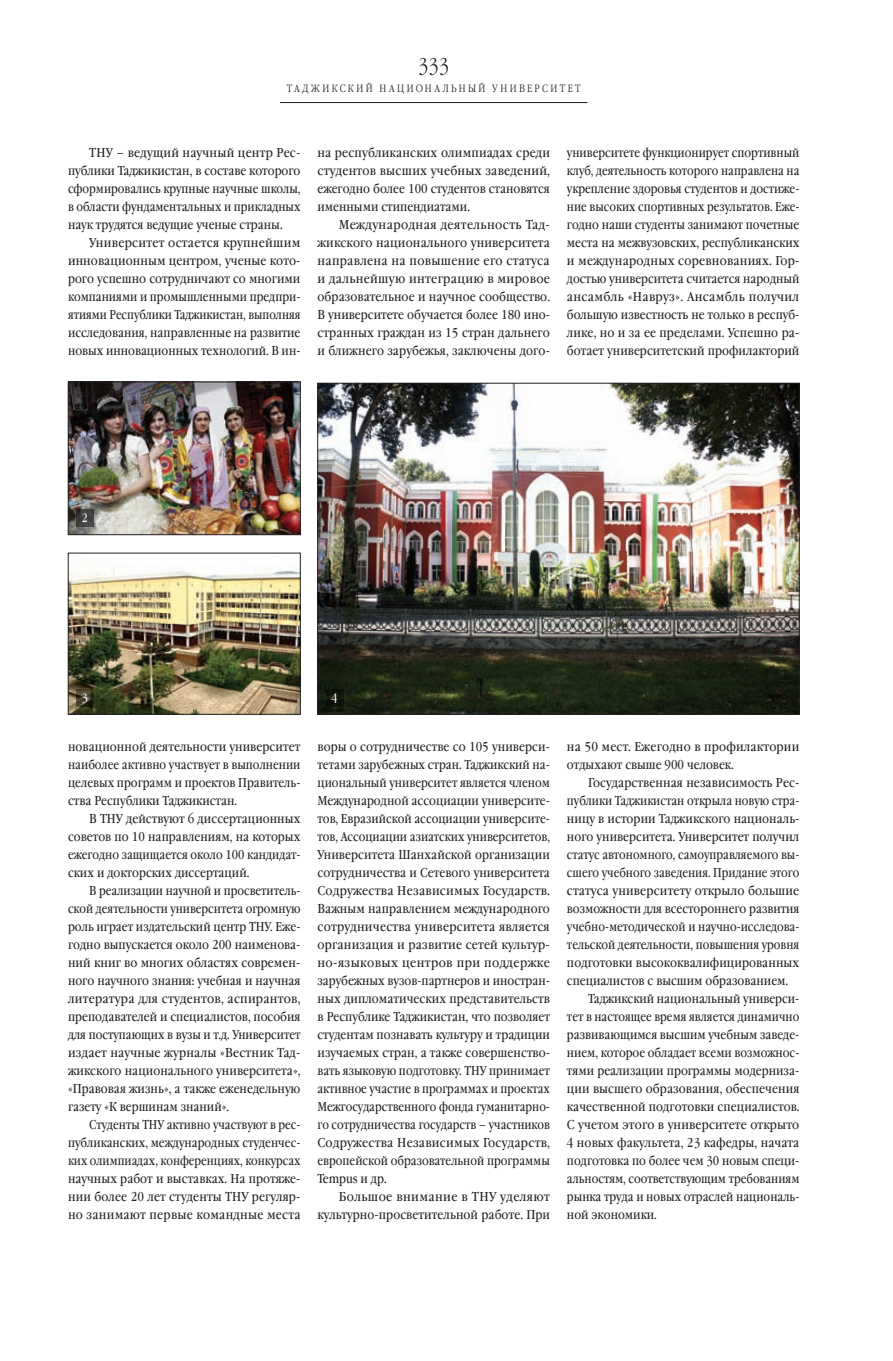
<style>
.page{position:relative;width:893px;height:1361px;background:#fff}
.page>*{position:absolute;margin:0;border:0;box-sizing:border-box;transform-origin:0 0}
.t1{font:300 21px "Garamond Narrow C";color:#231f20}
.t2{font:12.75px/18px "Garamond Book Narrow C";color:#231f20;text-align:justify}
.t3{font:12.75px/18px "Garamond Book Narrow C";color:#231f20;text-align:justify;scale:1.05 1}
.t4{font:12.75px/18px "Garamond Book Narrow C";color:#231f20;text-align:justify;scale:.96 1}
.t5{font:12.75px/18px "Garamond Book Narrow C";color:#231f20;text-align:justify;scale:1.04 1}
.t6{font:12px "Garamond Book Narrow C";color:#fff}
.t7{font:300 10.5px "Garamond Narrow C";color:#231f20}
</style>
<div class="page">
<hr style="left:280px;top:102px;width:307px;height:1px;background:#231f20">
<img style="left:319px;top:385px;width:478px;height:327px">
<div style="left:317px;top:383px;width:482px;height:331px;border:1px solid #231f20"></div>
<img style="left:70px;top:384px;width:228px;height:149px">
<div style="left:68px;top:382px;width:232px;height:153px;border:1px solid #231f20"></div>
<img style="left:70px;top:568px;width:228px;height:144px">
<div style="left:68px;top:553px;width:232px;height:161px;border:1px solid #231f20"></div>
<svg style="left:326px;top:689px;width:17px;height:17px"></svg>
<svg style="left:77px;top:509px;width:17px;height:17px"></svg>
<svg style="left:77px;top:689px;width:17px;height:17px"></svg>
<h1 class="t1" style="left:418px;top:54px;width:33px">333</h1>
<p class="t7" style="left:287px;top:83px;width:9px">Тад</p>
<p class="t7" style="left:311px;top:83px;width:14px">жикский</p>
<p class="t7" style="left:380px;top:83px;width:2px">национальный</p>
<p class="t7" style="left:492px;top:83px;width:11px">у ниверси</p>
<p class="t7" style="left:560px;top:83px;width:22px">тет</p>
<p class="t2" style="left:68px;top:144px;width:234px;text-indent:21px">ТНУ – ведущий научный центр Рес&shy;публики Таджикистан, в составе которого сформировались крупные научные школы, в области фундаментальных и прикладных наук трудятся ведущие ученые страны.</p>
<p class="t5" style="left:68px;top:234px;width:225px;text-indent:21px">Университет остается крупнейшим инновационным центром, ученые кото&shy;рого успешно сотрудничают со многими компаниями и промышленными предпри&shy;ятиями Республики Таджикистан, выполняя исследования, направленные на развитие новых инновационных технологий. В ин-</p>
<p class="t2" style="left:317px;top:144px;width:234px">на республиканских олимпиадах среди студентов высших учебных заведений, ежегодно более 100 студентов становятся именными стипендиатами.</p>
<p class="t3" style="left:317px;top:216px;width:223px;text-indent:21px">Международная деятельность Тад&shy;жикского национального университета направлена на повышение его статуса и дальнейшую интеграцию в мировое образовательное и научное сообщество.<br>В университете обучается более 180 ино&shy;странных граждан из 15 стран дальнего и ближнего зарубежья, заключены дого-</p>
<p class="t2" style="left:567px;top:144px;width:234px">университете функционирует спортивный клуб, деятельность которого направлена на укрепление здоровья студентов и достиже&shy;ние высоких спортивных результатов. Еже&shy;годно наши студенты занимают почетные места на межвузовских, республиканских и международных соревнованиях. Гор&shy;достью университета считается народный ансамбль «Навруз». Ансамбль получил большую известность не только в респуб&shy;лике, но и за ее пределами. Успешно ра&shy;ботает университетский профилакторий</p>
<p class="t6" style="left:82px;top:511px;width:8px">2</p>
<p class="t6" style="left:82px;top:691px;width:8px">3</p>
<p class="t2" style="left:68px;top:738px;width:234px">новационной деятельности университет наиболее активно участвует в выполнении целевых программ и проектов Правитель&shy;ства Республики Таджикистан.</p>
<p class="t2" style="left:68px;top:810px;width:234px;text-indent:21px">В ТНУ действуют 6 диссертационных советов по 10 направлениям, на которых ежегодно защищается около 100 кандидат&shy;ских и докторских диссертаций.</p>
<p class="t2" style="left:68px;top:882px;width:234px;text-indent:21px">В реализации научной и просветитель&shy;ской деятельности университета огромную роль играет издательский центр ТНУ. Еже&shy;годно выпускается около 200 наименова&shy;ний книг во многих областях современ&shy;ного научного знания: учебная и научная литература для студентов, аспирантов, преподавателей и специалистов, пособия для поступающих в вузы и т.д. Университет издает научные журналы «Вестник Тад&shy;жикского национального университета», «Правовая жизнь», а также еженедельную газету «К вершинам знаний».</p>
<p class="t4" style="left:68px;top:1116px;width:244px;text-indent:21px">Студенты ТНУ активно участвуют в рес&shy;публиканских, международных студенчес&shy;ких олимпиадах, конференциях, конкурсах научных работ и выставках. На протяже&shy;нии более 20 лет студенты ТНУ регуляр&shy;но занимают первые командные места</p>
<p class="t6" style="left:331px;top:691px;width:8px">4</p>
<p class="t2" style="left:317px;top:738px;width:234px">воры о сотрудничестве со 105 универси&shy;тетами зарубежных стран. Таджикский на&shy;циональный университет является членом Международной ассоциации университе&shy;тов, Евразийской ассоциации университе&shy;тов, Ассоциации азиатских университетов, Университета Шанхайской организации сотрудничества и Сетевого университета Содружества Независимых Государств.<br>Важным направлением международного сотрудничества университета является организация и развитие сетей культур&shy;но-языковых центров при поддержке зарубежных вузов-партнеров и иностран&shy;ных дипломатических представительств в Республике Таджикистан, что позволяет студентам познавать культуру и традиции изучаемых стран, а также совершенство&shy;вать языковую подготовку. ТНУ принимает активное участие в программах и проектах Межгосударственного фонда гуманитарно&shy;го сотрудничества государств – участников Содружества Независимых Государств, европейской образовательной программы Tempus и др.</p>
<p class="t3" style="left:317px;top:1188px;width:223px;text-align:right">Большое внимание в ТНУ уделяют культурно-просветительной работе. При</p>
<p class="t2" style="left:567px;top:738px;width:234px">на 50 мест. Ежегодно в профилактории отдыхают свыше 900 человек.</p>
<p class="t2" style="left:588px;top:774px;width:213px">Государственная независимость Рес-</p>
<p class="t2" style="left:567px;top:792px;width:234px">публики Таджикистан открыла новую стра-</p>
<p class="t2" style="left:567px;top:810px;width:234px">ницу в истории Таджикского националь-</p>
<p class="t2" style="left:567px;top:828px;width:234px">ного университета. Университет получил</p>
<p class="t4" style="left:567px;top:846px;width:244px">статус автономного, самоуправляемого вы-</p>
<p class="t4" style="left:567px;top:864px;width:244px">сшего учебного заведения. Придание этого</p>
<p class="t2" style="left:567px;top:882px;width:234px">статуса университету открыло большие</p>
<p class="t2" style="left:567px;top:900px;width:234px">возможности для всестороннего развития</p>
<p class="t2" style="left:567px;top:918px;width:234px">учебно-методической и научно-исследова-</p>
<p class="t2" style="left:567px;top:936px;width:234px">тельской деятельности, повышения уровня</p>
<p class="t2" style="left:567px;top:954px;width:234px">подготовки высококвалифицированных</p>
<p class="t2" style="left:567px;top:972px;width:223px">специалистов с высшим образованием.</p>
<p class="t2" style="left:588px;top:990px;width:213px">Таджикский национальный универси-</p>
<p class="t2" style="left:567px;top:1008px;width:234px">тет в настоящее время является динамично</p>
<p class="t2" style="left:567px;top:1026px;width:234px">развивающимся высшим учебным заведе-</p>
<p class="t2" style="left:567px;top:1044px;width:234px">нием, которое обладает всеми возможнос-</p>
<p class="t2" style="left:567px;top:1062px;width:234px">тями реализации программы модерниза-</p>
<p class="t2" style="left:567px;top:1080px;width:234px">ции высшего образования, обеспечения</p>
<p class="t2" style="left:567px;top:1098px;width:234px">качественной подготовки специалистов.</p>
<p class="t2" style="left:567px;top:1116px;width:234px">С учетом этого в университете открыто</p>
<p class="t2" style="left:567px;top:1134px;width:234px">4 новых факультета, 23 кафедры, начата</p>
<p class="t2" style="left:567px;top:1152px;width:234px">подготовка по более чем 30 новым специ-</p>
<p class="t2" style="left:567px;top:1170px;width:234px">альностям, соответствующим требованиям</p>
<p class="t2" style="left:567px;top:1188px;width:234px">рынка труда и новых отраслей националь-</p>
<p class="t2" style="left:567px;top:1206px;width:91px">ной экономики.</p>
</div>
